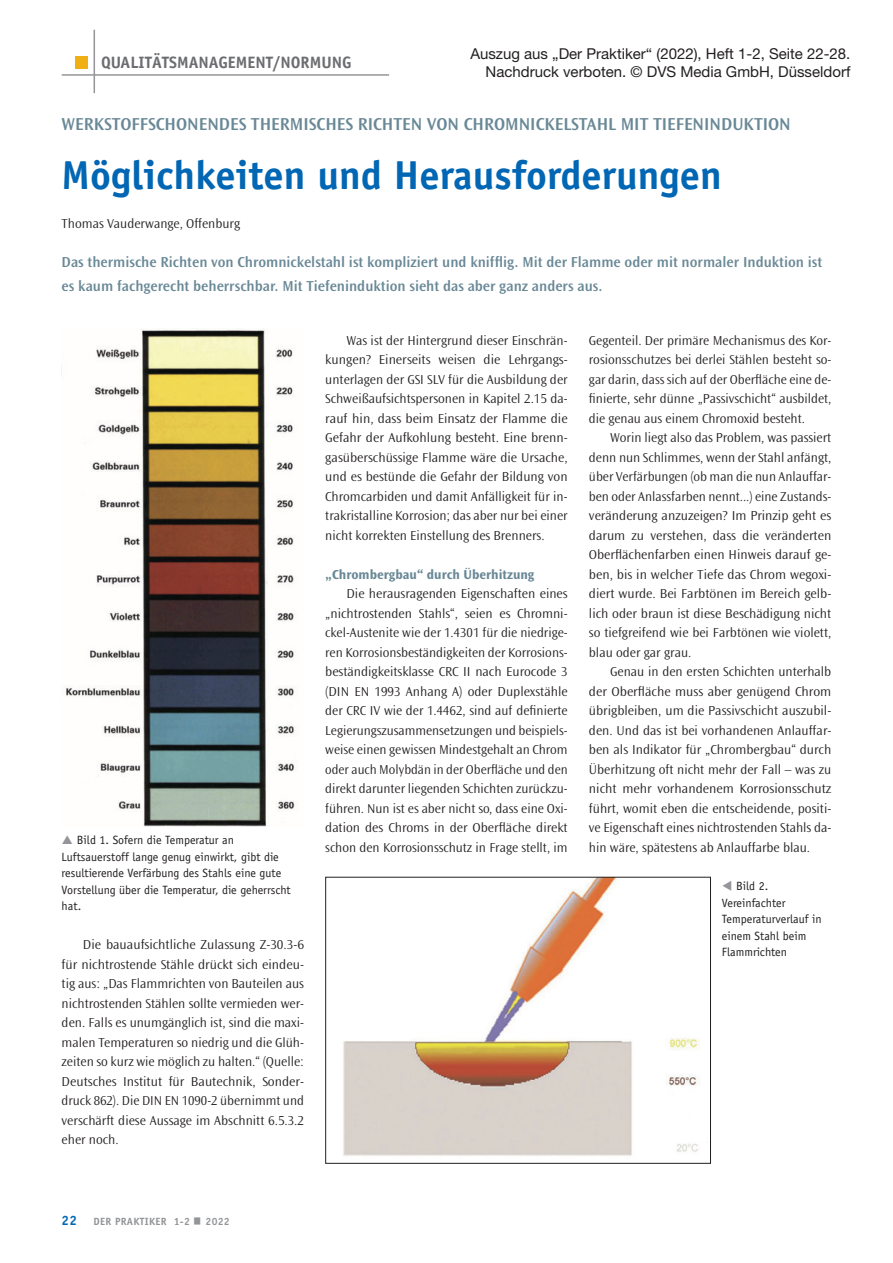
<style>
.page{position:relative;width:893px;height:1263px;background:#fff}
.page>*{position:absolute;margin:0;border:0;box-sizing:border-box;transform-origin:0 0}
.t1{font:700 69.3px "Ocean Sans Std";color:#939598;scale:.39 1}
.t2{font:700 40.5px "Officina Sans Std";color:#0166b3}
.t3{font:600 18px "Ocean Sans Std";color:#698896}
.t4{font:700 16.5px "Officina Sans";color:#6c6d70}
.t5{font:600 15px/24px "Ocean Sans Std";color:#698896}
.t6{font:15px/18px "Helvetica Neue LT Std";color:#231f20;text-align:right}
.t7{font:300 13.5px/19.5px "Ocean Sans Std";color:#231f20;text-align:justify}
.t8{font:700 13.5px "Ocean Sans Std";color:#698896}
.t9{font:12px/16.5px "Officina Sans Std";color:#231f20}
.t10{font:700 10.5px "Officina Sans";letter-spacing:.03em;color:#939598}
.s1{color:#939598}
.s2{font-size:13.5px;color:#0166b3}
</style>
<div class="page">
<hr style="left:62px;top:74px;width:327px;height:2px;background:#939598">
<hr style="left:94px;top:30px;width:1px;height:63px;background:#939598">
<div style="left:75px;top:56px;width:13px;height:12px;background:#f0b015"></div>
<img style="left:66px;top:328px;width:231px;height:499px">
<img style="left:343px;top:879px;width:357px;height:277px">
<div style="left:325px;top:877px;width:386px;height:287px;border:1px solid #231f20"></div>
<p class="t4" style="left:101px;top:52px;width:252px">QUALITÄTSMANAGEMENT/NORMUNG</p>
<p class="t6" style="left:470px;top:44px;width:382px">Auszug aus „Der Praktiker“ (2022), Heft 1-2, Seite 22-28.<br>Nachdruck verboten. © DVS Media GmbH, Düsseldorf</p>
<h3 class="t3" style="left:62px;top:114px;width:731px">WERKSTOFFSCHONENDES THERMISCHES RICHTEN VON CHROMNICKELSTAHL MIT TIEFENINDUKTION</h3>
<h2 class="t2" style="left:62px;top:150px;width:662px">Möglichkeiten und Herausforderungen</h2>
<p class="t7" style="left:62px;top:214px;width:180px">Thomas Vauderwange, Offenburg</p>
<p class="t5" style="left:62px;top:250px;width:762px">Das thermische Richten von Chromnickelstahl ist kompliziert und knifflig. Mit der Flamme oder mit normaler Induktion ist es kaum fachgerecht beherrschbar. Mit Tiefeninduktion sieht das aber ganz anders aus.</p>
<p class="t9" style="left:62px;top:832px;width:231px;text-indent:15px">Bild 1. Sofern die Temperatur an Luftsauerstoff lange genug einwirkt, gibt die resultierende Verfärbung des Stahls eine gute Vorstellung über die Temperatur, die geherrscht hat.</p>
<p class="t7" style="left:62px;top:935px;width:244px;text-indent:21px">Die bauaufsichtliche Zulassung Z-30.3-6 für nichtrostende Stähle drückt sich eindeu&shy;tig aus: „Das Flammrichten von Bauteilen aus nichtrostenden Stählen sollte vermieden wer&shy;den. Falls es unumgänglich ist, sind die maxi&shy;malen Temperaturen so niedrig und die Glüh&shy;zeiten so kurz wie möglich zu halten.“ (Quelle:<br>Deutsches Institut für Bautechnik, Sonder&shy;druck 862). Die DIN EN 1090-2 übernimmt und verschärft diese Aussage im Abschnitt 6.5.3.2 eher noch.</p>
<p class="t7" style="left:325px;top:331px;width:244px;text-indent:21px">Was ist der Hintergrund dieser Einschrän&shy;kungen? Einerseits weisen die Lehrgangs&shy;unterlagen der GSI SLV für die Ausbildung der Schweißaufsichtspersonen in Kapitel 2.15 da&shy;rauf hin, dass beim Einsatz der Flamme die Gefahr der Aufkohlung besteht. Eine brenn&shy;gasüberschüssige Flamme wäre die Ursache, und es bestünde die Gefahr der Bildung von Chromcarbiden und damit Anfälligkeit für in&shy;trakristalline Korrosion; das aber nur bei einer nicht korrekten Einstellung des Brenners.</p>
<p class="t8" style="left:325px;top:567px;width:211px">„Chrombergbau“ durch Überhitzung</p>
<p class="t7" style="left:325px;top:584px;width:244px;text-indent:21px">Die herausragenden Eigenschaften eines „nichtrostenden Stahls“, seien es Chromni&shy;ckel-Austenite wie der 1.4301 für die niedrige&shy;ren Korrosionsbeständigkeiten der Korrosions&shy;beständigkeitsklasse CRC II nach Eurocode 3 (DIN EN 1993 Anhang A) oder Duplexstähle der CRC IV wie der 1.4462, sind auf definierte Legierungszusammensetzungen und beispiels&shy;weise einen gewissen Mindestgehalt an Chrom oder auch Molybdän in der Oberfläche und den direkt darunter liegenden Schichten zurückzu&shy;führen. Nun ist es aber nicht so, dass eine Oxi&shy;dation des Chroms in der Oberfläche direkt schon den Korrosionsschutz in Frage stellt, im</p>
<p class="t7" style="left:589px;top:331px;width:244px">Gegenteil. Der primäre Mechanismus des Kor&shy;rosionsschutzes bei derlei Stählen besteht so&shy;gar darin, dass sich auf der Oberfläche eine de&shy;finierte, sehr dünne „Passivschicht“ ausbildet, die genau aus einem Chromoxid besteht.</p>
<p class="t7" style="left:589px;top:428px;width:244px;text-indent:21px">Worin liegt also das Problem, was passiert denn nun Schlimmes, wenn der Stahl anfängt, über Verfärbungen (ob man die nun Anlauffar&shy;ben oder Anlassfarben nennt...) eine Zustands&shy;veränderung anzuzeigen? Im Prinzip geht es darum zu verstehen, dass die veränderten Oberflächenfarben einen Hinweis darauf ge&shy;ben, bis in welcher Tiefe das Chrom wegoxi&shy;diert wurde. Bei Farbtönen im Bereich gelb&shy;lich oder braun ist diese Beschädigung nicht so tiefgreifend wie bei Farbtönen wie violett, blau oder gar grau.</p>
<p class="t7" style="left:589px;top:662px;width:244px;text-indent:21px">Genau in den ersten Schichten unterhalb der Oberfläche muss aber genügend Chrom übrigbleiben, um die Passivschicht auszubil&shy;den. Und das ist bei vorhandenen Anlauffar&shy;ben als Indikator für „Chrombergbau“ durch Überhitzung oft nicht mehr der Fall – was zu nicht mehr vorhandenem Korrosionsschutz führt, womit eben die entscheidende, positi&shy;ve Eigenschaft eines nichtrostenden Stahls da&shy;hin wäre, spätestens ab Anlauffarbe blau.</p>
<p class="t9" style="left:722px;top:878px;width:101px"><span class="s1">▼</span> Bild 2.<br>Vereinfachter<br>Temperaturverlauf in einem Stahl beim<br>Flammrichten</p>
<p class="t10" style="left:62px;top:1214px;width:130px"><span class="s2">22</span> DER PRAKTIKER 1-2</p>
<h1 class="t1" style="left:194px;top:1177px;width:21px">-</h1>
<p class="t10" style="left:206px;top:1214px;width:26px">2022</p>
</div>
